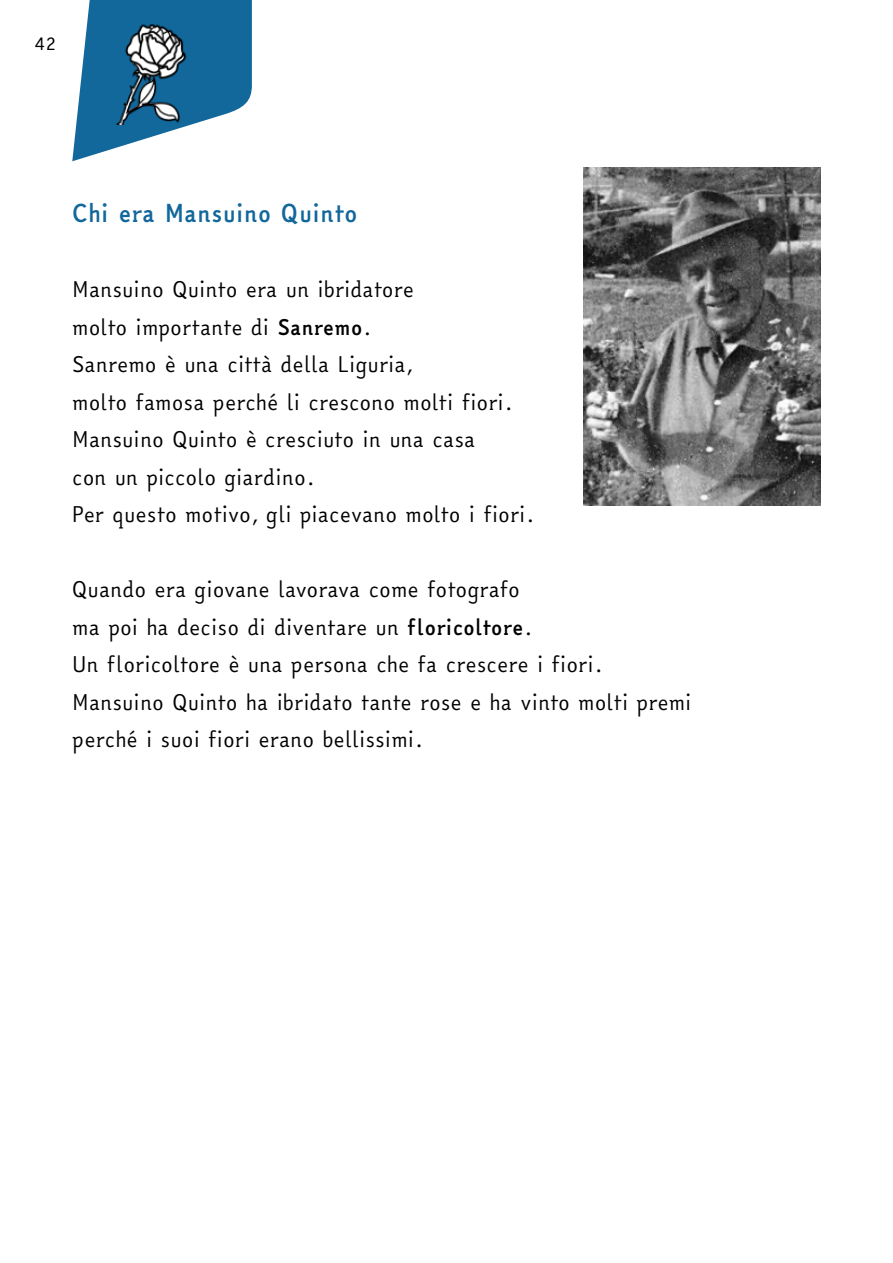
<style>
.page{position:relative;width:893px;height:1263px;background:#fff}
.page>*{position:absolute;margin:0;border:0;box-sizing:border-box;transform-origin:0 0}
.t1{font:700 24px "Easy Reading";color:#12679b}
.t2{font:21px/37.5px "Easy Reading";color:#000}
.t3{font:18px "Easy Reading";color:#000}
.s1{font-weight:700}
</style>
<div class="page">
<svg style="left:72px;top:0;width:180px;height:161px"></svg>
<img style="left:113px;top:21px;width:81px;height:103px">
<img style="left:584px;top:168px;width:237px;height:337px">
<p class="t3" style="left:34px;top:31px;width:24px">42</p>
<p class="t1" style="left:72px;top:196px;width:287px">Chi era Mansuino Quinto</p>
<p class="t2" style="left:72px;top:271px;width:465px">Mansuino Quinto era un ibridatore<br>molto importante di <span class="s1">Sanremo</span>.<br>Sanremo è una città della Liguria,<br>molto famosa perché li crescono molti fiori.<br>Mansuino Quinto è cresciuto in una casa<br>con un piccolo giardino.<br>Per questo motivo, gli piacevano molto i fiori.</p>
<p class="t2" style="left:72px;top:571px;width:621px">Quando era giovane lavorava come fotografo<br>ma poi ha deciso di diventare un <span class="s1">floricoltore</span>.<br>Un floricoltore è una persona che fa crescere i fiori.<br>Mansuino Quinto ha ibridato tante rose e ha vinto molti premi perché i suoi fiori erano bellissimi.</p>
</div>
